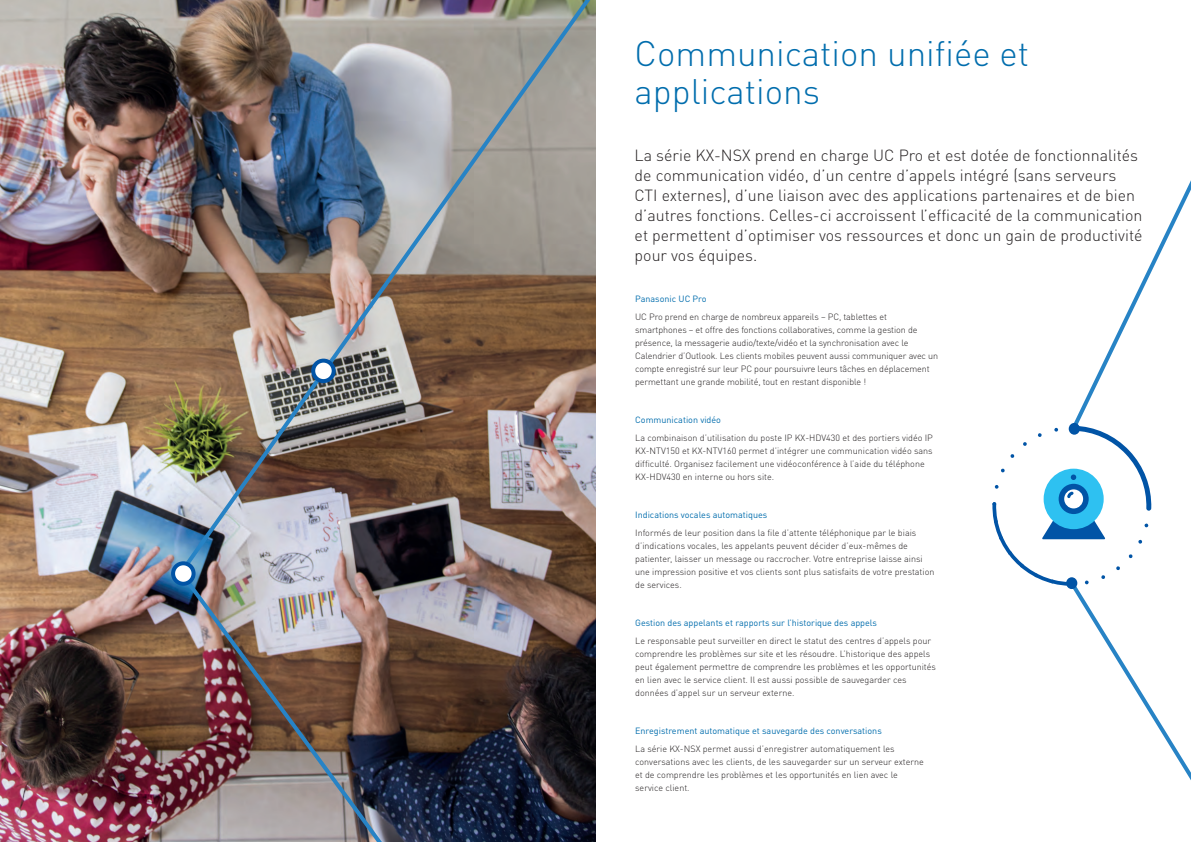
<style>
.page{position:relative;width:1191px;height:842px;background:#fff}
.page>*{position:absolute;margin:0;border:0;box-sizing:border-box;transform-origin:0 0}
.Headers{font:300 35px/38px "DIN Pro";color:#006dad}
.Sub_header{font:300 16px/20px "DIN Pro";color:#231f20}
.Body_copy{font:300 9px/13px "DIN Pro";color:#231f20}
.Body_copy-2{font:9px "DIN Pro";color:#006dad}
</style>
<div class="page">
<img style="left:0;top:0;width:177px;height:842px">
<svg style="left:992px;top:180px;width:199px;height:600px"></svg>
<div style="left:1068px;top:423px;width:12px;height:12px;background:#0154a6;border-radius:50%"></div>
<div style="left:1066px;top:577px;width:11px;height:12px;background:#0154a6;border-radius:50%"></div>
<img style="left:177px;top:0;width:419px;height:842px">
<div style="left:173px;top:563px;width:20px;height:21px;background:#fff;border-radius:50%"></div>
<div style="left:171px;top:561px;width:24px;height:25px;border:4px solid #0154a6;border-radius:50%"></div>
<div style="left:313px;top:361px;width:21px;height:20px;background:#fff;border-radius:50%"></div>
<div style="left:311px;top:359px;width:25px;height:24px;border:4px solid #0154a6;border-radius:50%"></div>
<p class="Headers" style="left:634px;top:32px;width:396px">Communication unifiée et applications</p>
<p class="Sub_header" style="left:634px;top:144px;width:509px">La série KX-NSX prend en charge UC Pro et est dotée de fonctionnalités de communication vidéo, d’un centre d’appels intégré (sans serveurs CTI externes), d’une liaison avec des applications partenaires et de bien d’autres fonctions. Celles-ci accroissent l’efficacité de la communication et permettent d’optimiser vos ressources et donc un gain de productivité pour vos équipes.</p>
<p class="Body_copy-2" style="left:635px;top:291px;width:73px">Panasonic UC Pro</p>
<p class="Body_copy" style="left:635px;top:310px;width:304px">UC Pro prend en charge de nombreux appareils – PC, tablettes et smartphones – et offre des fonctions collaboratives, comme la gestion de présence, la messagerie audio/texte/vidéo et la synchronisation avec le Calendrier d’Outlook. Les clients mobiles peuvent aussi communiquer avec un compte enregistré sur leur PC pour poursuivre leurs tâches en déplacement permettant une grande mobilité, tout en restant disponible !</p>
<p class="Body_copy-2" style="left:635px;top:412px;width:87px">Communication vidéo</p>
<p class="Body_copy" style="left:635px;top:431px;width:299px">La combinaison d’utilisation du poste IP KX-HDV430 et des portiers vidéo IP KX-NTV150 et KX-NTV160 permet d’intégrer une communication vidéo sans difficulté. Organisez facilement une vidéoconférence à l’aide du téléphone KX-HDV430 en interne ou hors site.</p>
<p class="Body_copy-2" style="left:635px;top:507px;width:134px">Indications vocales automatiques</p>
<p class="Body_copy" style="left:635px;top:526px;width:301px">Informés de leur position dans la file d’attente téléphonique par le biais d’indications vocales, les appelants peuvent décider d’eux-mêmes de patienter, laisser un message ou raccrocher. Votre entreprise laisse ainsi une impression positive et vos clients sont plus satisfaits de votre prestation de services.</p>
<p class="Body_copy-2" style="left:635px;top:615px;width:243px">Gestion des appelants et rapports sur l’historique des appels</p>
<p class="Body_copy" style="left:635px;top:634px;width:302px">Le responsable peut surveiller en direct le statut des centres d’appels pour comprendre les problèmes sur site et les résoudre. L’historique des appels peut également permettre de comprendre les problèmes et les opportunités en lien avec le service client. Il est aussi possible de sauvegarder ces données d’appel sur un serveur externe.</p>
<p class="Body_copy-2" style="left:635px;top:723px;width:248px">Enregistrement automatique et sauvegarde des conversations</p>
<p class="Body_copy" style="left:635px;top:742px;width:290px">La série KX-NSX permet aussi d’enregistrer automatiquement les conversations avec les clients, de les sauvegarder sur un serveur externe et de comprendre les problèmes et les opportunités en lien avec le service client.</p>
</div>
